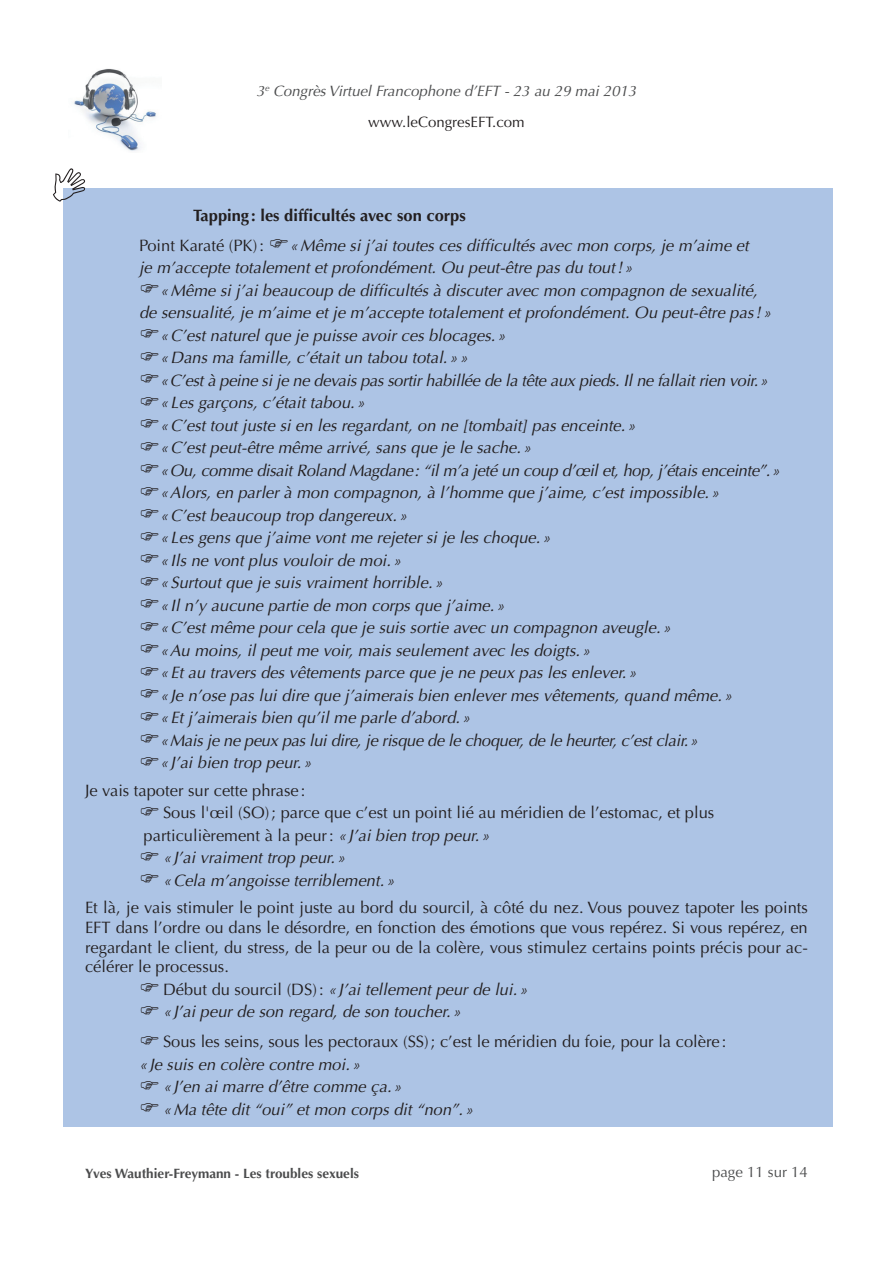
<style>
.page{position:relative;width:893px;height:1263px;background:#fff}
.page>*{position:absolute;margin:0;border:0;box-sizing:border-box;transform-origin:0 0}
.t1{font:italic 16.5px/22.5px "Optima";color:#231f20}
.t2{font:16.5px/19.8px "Optima";color:#231f20;text-align:justify}
.t3{font:italic 16.5px "Optima";letter-spacing:-.02em;color:#231f20}
.t4{font:700 16.5px "Optima";color:#231f20}
.t5{font:italic 15px/31.5px "Optima";color:#4b4c4d;text-align:center}
.t6{font:15px "Optima";color:#4b4c4d}
.t7{font:700 13.5px "Optima";color:#4b4c4d}
.s1{font-style:normal;color:#231f20}
.s2{font-style:italic}
.s3{font-style:normal}
</style>
<div class="page">
<div style="left:63px;top:188px;width:770px;height:939px;background:#adc4e5"></div>
<img style="left:73px;top:69px;width:83px;height:82px">
<p class="t5" style="left:256px;top:75px;width:382px">3<sup>e</sup> Congrès Virtuel Francophone d’EFT - 23 au 29 mai 2013 <span class="s1">www.leCongresEFT.com</span></p>
<p class="t4" style="left:193px;top:206px;width:274px">Tapping : les difficultés avec son corps</p>
<p class="t2" style="left:139px;top:236px;width:126px">Point Karaté (PK):</p>
<p class="t1" style="left:139px;top:234px;width:611px;text-indent:151px">«Même si j’ai toutes ces difficultés avec mon corps, je m’aime et je m’accepte totalement et profondément. Ou peut-être pas du tout!»</p>
<p class="t1" style="left:160px;top:279px;width:599px">«Même si j’ai beaucoup de difficultés à discuter avec mon compagnon de sexualité,</p>
<p class="t1" style="left:139px;top:302px;width:634px">de sensualité, je m’aime et je m’accepte totalement et profondément. Ou peut-être pas! »</p>
<p class="t1" style="left:160px;top:324px;width:347px">«C’est naturel que je puisse avoir ces blocages. »</p>
<p class="t1" style="left:160px;top:347px;width:309px">«Dans ma famille, c’était un tabou total. » »</p>
<p class="t3" style="left:160px;top:371px;width:609px">«C’est à peine si je ne devais pas sortir habillée de la tête aux pieds. Il ne fallait rien voir.»</p>
<p class="t1" style="left:160px;top:392px;width:206px">«Les garçons, c’était tabou. »</p>
<p class="t1" style="left:160px;top:414px;width:477px">«C’est tout juste si en les regardant, on ne [tombait] pas enceinte. »</p>
<p class="t1" style="left:160px;top:437px;width:373px">«C’est peut-être même arrivé, sans que je le sache. »</p>
<p class="t3" style="left:160px;top:461px;width:621px">«Ou, comme disait Roland Magdane: “il m’a jeté un coup d’œil et, hop, j’étais enceinte”.»</p>
<p class="t1" style="left:160px;top:482px;width:561px">«Alors, en parler à mon compagnon, à l’homme que j’aime, c’est impossible. »</p>
<p class="t1" style="left:160px;top:504px;width:249px">«C’est beaucoup trop dangereux. »</p>
<p class="t1" style="left:160px;top:527px;width:392px">«Les gens que j’aime vont me rejeter si je les choque. »</p>
<p class="t1" style="left:160px;top:549px;width:243px">«Ils ne vont plus vouloir de moi. »</p>
<p class="t1" style="left:160px;top:572px;width:284px">«Surtout que je suis vraiment horrible. »</p>
<p class="t1" style="left:160px;top:594px;width:346px">«Il n’y aucune partie de mon corps que j’aime. »</p>
<p class="t1" style="left:160px;top:617px;width:512px">«C’est même pour cela que je suis sortie avec un compagnon aveugle. »</p>
<p class="t1" style="left:160px;top:639px;width:432px">«Au moins, il peut me voir, mais seulement avec les doigts. »</p>
<p class="t1" style="left:160px;top:662px;width:478px">«Et au travers des vêtements parce que je ne peux pas les enlever. »</p>
<p class="t1" style="left:160px;top:684px;width:574px">«Je n’ose pas lui dire que j’aimerais bien enlever mes vêtements, quand même. »</p>
<p class="t1" style="left:160px;top:707px;width:312px">«Et j’aimerais bien qu’il me parle d’abord. »</p>
<p class="t3" style="left:160px;top:731px;width:539px">«Mais je ne peux pas lui dire, je risque de le choquer, de le heurter, c’est clair.»</p>
<p class="t1" style="left:160px;top:752px;width:153px">«J’ai bien trop peur. »</p>
<p class="t2" style="left:85px;top:780px;width:222px">Je vais tapoter sur cette phrase :</p>
<p class="t2" style="left:163px;top:803px;width:553px">Sous l'œil (SO); parce que c’est un point lié au méridien de l’estomac, et plus</p>
<p class="t2" style="left:144px;top:825px;width:348px">particulièrement à la peur: <span class="s2">«J’ai bien trop peur. »</span></p>
<p class="t1" style="left:163px;top:847px;width:184px">«J’ai vraiment trop peur.»</p>
<p class="t1" style="left:163px;top:869px;width:233px">«Cela m’angoisse terriblement.»</p>
<p class="t2" style="left:85px;top:898px;width:724px">Et là, je vais stimuler le point juste au bord du sourcil, à côté du nez. Vous pouvez tapoter les points EFT dans l’ordre ou dans le désordre, en fonction des émotions que vous repérez. Si vous repérez, en regardant le client, du stress, de la peur ou de la colère, vous stimulez certains points précis pour ac&shy;célérer le processus.</p>
<p class="t1" style="left:163px;top:978px;width:366px"><span class="s3">Début du sourcil (DS):</span> «J’ai tellement peur de lui. » «J’ai peur de son regard, de son toucher. »</p>
<p class="t2" style="left:163px;top:1032px;width:565px">Sous les seins, sous les pectoraux (SS); c’est le méridien du foie, pour la colère:</p>
<p class="t1" style="left:163px;top:1053px;width:312px;text-indent:-24px">«Je suis en colère contre moi. »<br>«J’en ai marre d’être comme ça. »<br>«Ma tête dit “oui” et mon corps dit “non”. »</p>
<p class="t7" style="left:85px;top:1165px;width:275px">Yves Wauthier-Freymann - Les troubles sexuels</p>
<p class="t6" style="left:712px;top:1163px;width:97px">page 11 sur 14</p>
</div>
